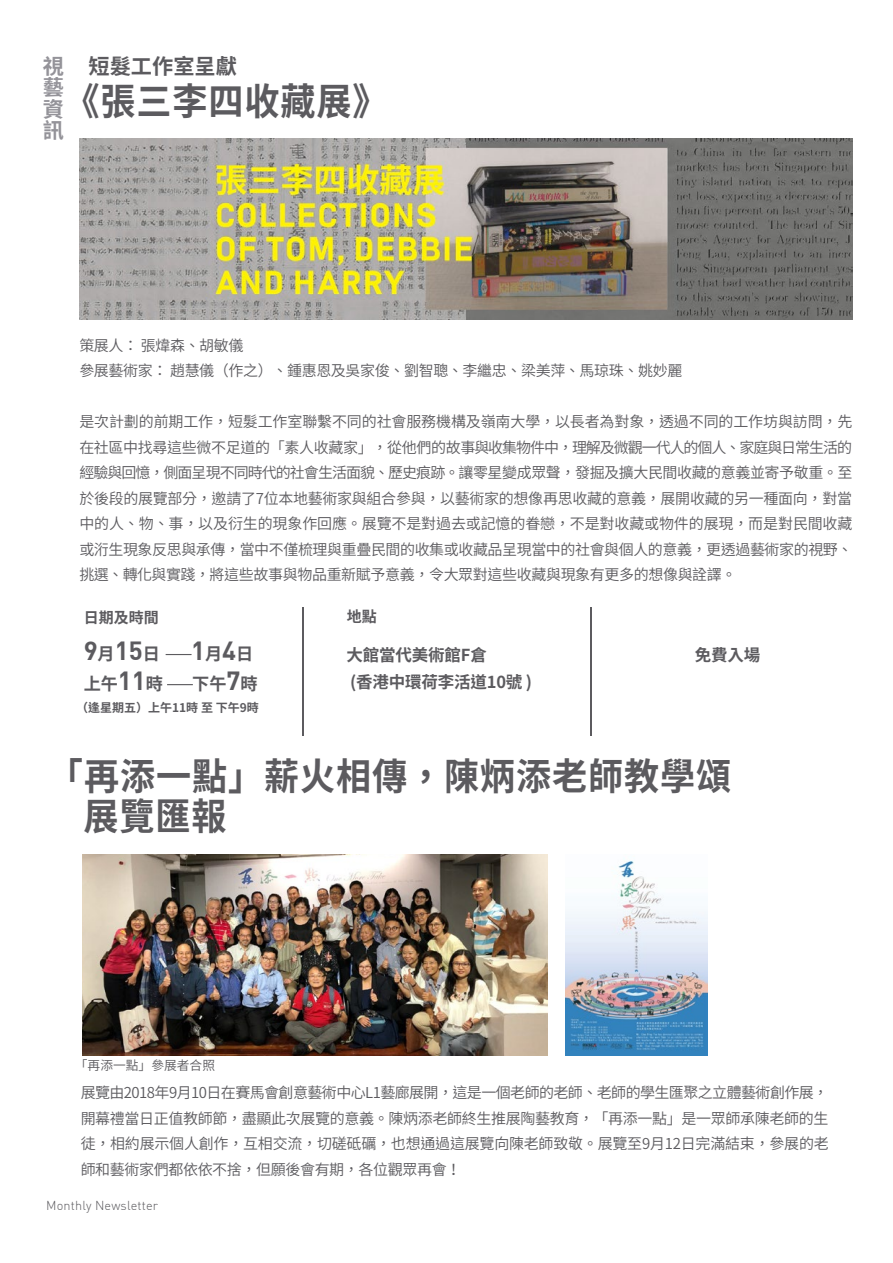
<style>
.page{position:relative;width:893px;height:1263px;background:#fff}
.page>*{position:absolute;margin:0;border:0;box-sizing:border-box;transform-origin:0 0}
.t1{font:700 37.5px/40.5px "Noto Sans CJ Ktc";letter-spacing:.025em;color:#5c5b5f;scale:.94 1}
.t2{font:25.8px "DIN Bold";color:#5c5b5f}
.t3{font:700 21.15px "Noto Sans CJ Ktc";color:#5c5b5f}
.t4{font:700 21.15px/21.5px "Noto Sans CJ Ktc";color:#949399;text-align:justify}
.t5{font:700 17.1px "Noto Sans CJ Ktc";color:#5c5b5f}
.t6{font:700 16.5px/27px "Noto Sans CJ Ktc";letter-spacing:-.01em;color:#5c5b5f}
.t7{font:600 15px/25.5px "Noto Sans CJ Ktc";letter-spacing:-.025em;color:#5c5b5f;text-align:justify}
.t8{font:700 15px "Noto Sans CJ Ktc";color:#5c5b5f}
.t9{font:300 12.75px "DIN";letter-spacing:.01em;color:#5c5b5f}
.t10{font:600 12.75px "Noto Sans CJ Ktc";color:#5c5b5f}
.t11{font:700 12px "Noto Sans CJ Ktc";color:#5c5b5f}
.s1{font-family:"Noto Sans CJ Ktc";font-weight:700;font-size:17.1px}
.s2{font-family:"DIN Bold";font-weight:400;font-size:25.8px}
</style>
<div class="page">
<hr style="left:303px;top:607px;width:1px;height:129px;background:#5c5b5f">
<hr style="left:591px;top:607px;width:1px;height:129px;background:#5c5b5f">
<img style="left:565px;top:860px;width:142px;height:195px">
<img style="left:79px;top:138px;width:773px;height:181px">
<img style="left:82px;top:854px;width:465px;height:201px">
<svg style="left:166px;top:654px;width:25px;height:1px"></svg>
<svg style="left:167px;top:684px;width:26px;height:1px"></svg>
<h3 class="t4" style="left:43px;top:56px;width:22px">視藝資訊</h3>
<h3 class="t3" style="left:89px;top:54px;width:150px">短髮工作室呈獻</h3>
<h1 class="t1" style="left:64px;top:81px;width:345px">《張三李四收藏展》</h1>
<p class="t7" style="left:79px;top:333px;width:604px">策展人： 張煒森、胡敏儀<br>參展藝術家： 趙慧儀（作之）、鍾惠恩及吳家俊、劉智聰、李繼忠、梁美萍、馬琼珠、姚妙麗</p>
<p class="t7" style="left:79px;top:409px;width:775px">是次計劃的前期工作，短髮工作室聯繫不同的社會服務機構及嶺南大學，以長者為對象，透過不同的工作坊與訪問，先在社區中找尋這些微不足道的「素人收藏家」，從他們的故事與收集物件中，理解及微觀一代人的個人、家庭與日常生活的經驗與回憶，側面呈現不同時代的社會生活面貌、歷史痕跡。讓零星變成眾聲，發掘及擴大民間收藏的意義並寄予敬重。至於後段的展覽部分，邀請了7位本地藝術家與組合參與，以藝術家的想像再思收藏的意義，展開收藏的另一種面向，對當中的人、物、事，以及衍生的現象作回應。展覽不是對過去或記憶的眷戀，不是對收藏或物件的展現，而是對民間收藏或洐生現象反思與承傳，當中不僅梳理與重疊民間的收集或收藏品呈現當中的社會與個人的意義，更透過藝術家的視野、挑選、轉化與實踐，將這些故事與物品重新賦予意義，令大眾對這些收藏與現象有更多的想像與詮譯。</p>
<p class="t8" style="left:84px;top:609px;width:76px">日期及時間</p>
<p class="t8" style="left:347px;top:608px;width:31px">地點</p>
<h2 class="t2" style="left:84px;top:633px;width:171px">9<span class="s1">月</span>15<span class="s1">日</span> 1<span class="s1">月</span>4<span class="s1">日</span></h2>
<p class="t5" style="left:84px;top:674px;width:176px">上午<span class="s2">11</span>時 下午<span class="s2">7</span>時</p>
<p class="t11" style="left:76px;top:701px;width:184px">（逢星期五）上午11時 至 下午9時</p>
<p class="t6" style="left:347px;top:641px;width:187px">大館當代美術館F倉<br>(香港中環荷李活道10號 )</p>
<p class="t6" style="left:695px;top:641px;width:67px">免費入場</p>
<h1 class="t1" style="left:83px;top:756px;width:691px;text-indent:-35px">「再添一點」薪火相傳，陳炳添老師教學頌展覽匯報</h1>
<p class="t10" style="left:75px;top:1058px;width:142px">「再添一點」參展者合照</p>
<p class="t7" style="left:81px;top:1080px;width:750px">展覽由2018年9月10日在賽馬會創意藝術中心L1藝廊展開，這是一個老師的老師、老師的學生匯聚之立體藝術創作展，開幕禮當日正值教師節，盡顯此次展覽的意義。陳炳添老師終生推展陶藝教育，「再添一點」是一眾師承陳老師的生徒，相約展示個人創作，互相交流，切磋砥礪，也想通過這展覽向陳老師致敬。展覽至9月12日完滿結束，參展的老師和藝術家們都依依不捨，但願後會有期，各位觀眾再會！</p>
<p class="t9" style="left:46px;top:1198px;width:113px">Monthly Newsletter</p>
</div>
